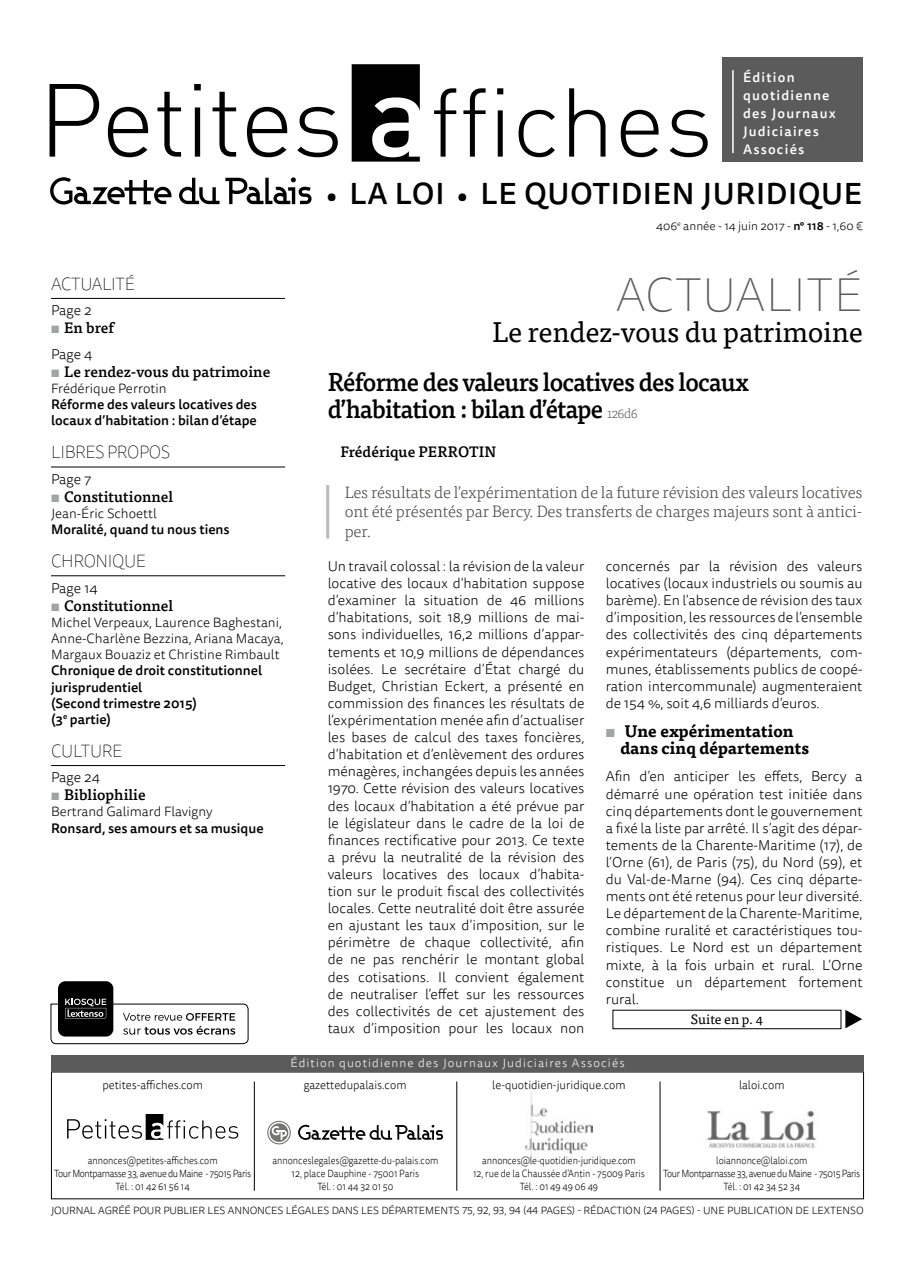
<style>
.page{position:relative;width:915px;height:1263px;background:#fff}
.page>*{position:absolute;margin:0;border:0;box-sizing:border-box;transform-origin:0 0}
.t1{font:100 48px "Tisa Sans OT";letter-spacing:.01em;color:#5b5b5b}
.t2{font:500 30px "Tisa Sans OT";letter-spacing:.02em;color:#000}
.t3{font:28.5px "Tisa OT";letter-spacing:-.01em;color:#000}
.t4{font:500 25.5px/27px "Tisa OT";letter-spacing:-.03em;color:#000;scale:.95 1}
.t5{font:100 18px "Tisa Sans OT";letter-spacing:-.02em;color:#000;scale:.95 1}
.t6{font:300 16.5px/19.5px "Tisa OT";letter-spacing:-.01em;color:#444443;text-align:justify}
.t7{font:700 16.5px/16.5px "Tisa OT";color:#000}
.t8{font:500 15px "Tisa OT";color:#000}
.t9{font:300 14.25px/17.1px "Tisa Sans OT";color:#000;text-align:justify}
.t10{font:500 13.5px/16.2px "Tisa Sans OT";color:#000}
.t11{font:300 13.5px/16.2px "Tisa Sans OT";color:#000}
.t12{font:500 13.5px/18px "Tisa Sans OT";letter-spacing:.09em;color:#fff}
.t13{font:13.5px "Tisa OT";color:#000}
.t14{font:300 12px "Tisa Sans OT";color:#000;scale:.95 1}
.t15{font:300 12px "Tisa Sans OT";letter-spacing:.09em;color:#fff}
.t16{font:300 12px "Tisa Sans OT";color:#000}
.t17{font:300 10.5px/12.6px "Tisa Sans OT";letter-spacing:-.04em;color:#000;text-align:center;scale:.88 1}
.t18{font:300 10.5px/12.6px "Tisa Sans OT";letter-spacing:-.01em;color:#000;text-align:center;scale:.88 1}
.t19{font:300 10.5px "Tisa Sans OT";letter-spacing:-.01em;color:#000}
.s1{font-weight:700;color:#a2a3a3}
.s2{font-size:27px}
.s3{font-weight:500}
.s4{font-weight:300;font-size:13.5px;color:#5b5b5b}
.s5{color:#a2a3a3}
</style>
<div class="page">
<div style="left:721px;top:58px;width:140px;height:104px;background:#5b5b5b"></div>
<hr style="left:732px;top:70px;width:1px;height:83px;background:#fff">
<svg style="left:50px;top:84px;width:49px;height:73px"></svg>
<svg style="left:108px;top:107px;width:40px;height:50px"></svg>
<svg style="left:157px;top:92px;width:24px;height:65px"></svg>
<svg style="left:194px;top:84px;width:7px;height:73px"></svg>
<svg style="left:212px;top:92px;width:24px;height:65px"></svg>
<svg style="left:247px;top:107px;width:40px;height:50px"></svg>
<svg style="left:297px;top:107px;width:40px;height:50px"></svg>
<svg style="left:351px;top:64px;width:68px;height:98px"></svg>
<svg style="left:434px;top:88px;width:22px;height:69px"></svg>
<svg style="left:463px;top:88px;width:22px;height:69px"></svg>
<svg style="left:497px;top:88px;width:6px;height:69px"></svg>
<svg style="left:518px;top:110px;width:36px;height:47px"></svg>
<svg style="left:569px;top:88px;width:36px;height:69px"></svg>
<svg style="left:620px;top:110px;width:38px;height:47px"></svg>
<svg style="left:669px;top:110px;width:38px;height:47px"></svg>
<svg style="left:50px;top:177px;width:121px;height:28px"></svg>
<svg style="left:179px;top:178px;width:40px;height:26px"></svg>
<svg style="left:225px;top:177px;width:86px;height:27px"></svg>
<img style="left:525px;top:1091px;width:67px;height:65px">
<svg style="left:67px;top:1114px;width:171px;height:26px"></svg>
<img style="left:707px;top:1110px;width:110px;height:38px">
<hr style="left:659px;top:1081px;width:1px;height:110px;background:#000">
<hr style="left:456px;top:1081px;width:1px;height:110px;background:#000">
<hr style="left:254px;top:1081px;width:1px;height:110px;background:#000">
<svg style="left:269px;top:1123px;width:19px;height:19px"></svg>
<svg style="left:298px;top:1125px;width:145px;height:15px"></svg>
<svg style="left:271px;top:1126px;width:16px;height:14px"></svg>
<div style="left:267px;top:1121px;width:24px;height:23px;border:1px solid #747473;border-radius:50%"></div>
<div style="left:51px;top:1055px;width:812px;height:16px;background:#5b5b5b"></div>
<div style="left:58px;top:981px;width:55px;height:55px;background:#000;border-radius:7px"></div>
<svg style="left:50px;top:999px;width:199px;height:45px"></svg>
<div style="left:612px;top:1010px;width:229px;height:19px;border:1px solid #000"></div>
<svg style="left:845px;top:1010px;width:16px;height:18px"></svg>
<hr style="left:51px;top:298px;width:234px;height:1px;background:#000">
<hr style="left:51px;top:467px;width:234px;height:1px;background:#000">
<hr style="left:51px;top:575px;width:234px;height:1px;background:#000">
<hr style="left:51px;top:765px;width:234px;height:1px;background:#000">
<hr style="left:326px;top:485px;width:3px;height:53px;background:#b9baba">
<p class="t5" style="left:51px;top:273px;width:63px">ACTUALITÉ</p>
<p class="t9" style="left:51px;top:303px;width:42px">Page 2</p>
<p class="t8" style="left:51px;top:319px;width:64px"><span class="s1">▪</span> En bref</p>
<p class="t9" style="left:51px;top:346px;width:43px">Page 4</p>
<p class="t8" style="left:51px;top:362px;width:221px"><span class="s1">▪</span> Le rendez-vous du patrimoine</p>
<p class="t11" style="left:51px;top:381px;width:117px">Frédérique Perrotin</p>
<p class="t10" style="left:51px;top:397px;width:207px">Réforme des valeurs locatives des locaux d’habitation : bilan d’étape</p>
<p class="t5" style="left:51px;top:441px;width:127px">LI BRES PROPOS</p>
<p class="t9" style="left:51px;top:471px;width:42px">Page 7</p>
<p class="t8" style="left:51px;top:487px;width:124px"><span class="s1">▪</span> Constitutionnel</p>
<p class="t11" style="left:51px;top:506px;width:107px">Jean-Éric Schoettl</p>
<p class="t10" style="left:51px;top:522px;width:180px">Moralité, quand tu nous tiens</p>
<p class="t5" style="left:51px;top:550px;width:101px">CHRONIQU E</p>
<p class="t9" style="left:51px;top:580px;width:48px">Page 14</p>
<p class="t8" style="left:51px;top:596px;width:124px"><span class="s1">▪</span> Constitutionnel</p>
<p class="t11" style="left:51px;top:615px;width:234px">Michel Verpeaux, Laurence Baghestani,<br>Anne-Charlène Bezzina, Ariana Macaya,<br>Margaux Bouaziz et Christine Rimbault</p>
<p class="t10" style="left:51px;top:663px;width:212px">Chronique de droit constitutionnel jurisprudentiel<br>(Second trimestre 2015)<br>(3<sup>e</sup> partie)</p>
<p class="t5" style="left:51px;top:740px;width:12px">CULTU</p>
<p class="t5" style="left:102px;top:740px;width:23px">RE</p>
<p class="t9" style="left:51px;top:770px;width:50px">Page 24</p>
<p class="t8" style="left:51px;top:786px;width:96px"><span class="s1">▪</span> Bibliophilie</p>
<p class="t11" style="left:51px;top:804px;width:163px">Bertrand Galimard Flavigny</p>
<p class="t10" style="left:51px;top:821px;width:214px">Ronsard, ses amours et sa musique</p>
<p class="t14" style="left:102px;top:1077px;width:107px">petites-affiches.com</p>
<p class="t12" style="left:742px;top:69px;width:94px">Édition quotidienne des Journaux<br>Judiciaires<br>Associés</p>
<h2 class="t2" style="left:326px;top:175px;width:537px"><span class="s2">•</span> LA LOI <span class="s2">•</span> LE QUOTIDIEN JURIDIQUE</h2>
<p class="t16" style="left:656px;top:219px;width:208px">406<sup>e</sup> année - 14 juin 2017 - <span class="s3">n° 118</span> - 1,60 €</p>
<h1 class="t1" style="left:615px;top:267px;width:248px">ACTUALITÉ</h1>
<h3 class="t3" style="left:492px;top:315px;width:371px">Le rendez-vous du patrimoine</h3>
<h3 class="t4" style="left:327px;top:369px;width:445px">Réforme des valeurs locatives des locaux d’habitation : bilan d’étape <span class="s4">126d6</span></h3>
<p class="t8" style="left:340px;top:443px;width:157px">Frédérique PERROTIN</p>
<p class="t6" style="left:344px;top:483px;width:519px">Les résultats de l’expérimentation de la future révision des valeurs locatives ont été présentés par Bercy. Des transferts de charges majeurs sont à antici&shy;per.</p>
<p class="t9" style="left:327px;top:558px;width:258px">Un travail colossal : la révision de la valeur locative des locaux d’habitation suppose d’examiner la situation de 46 millions d’habitations, soit 18,9 millions de mai&shy;sons individuelles, 16,2 millions d’appar&shy;tements et 10,9 millions de dépendances isolées. Le secrétaire d’État chargé du Budget, Christian Eckert, a présenté en commission des finances les résultats de l’expérimentation menée afin d’actualiser les bases de calcul des taxes foncières, d’habitation et d’enlèvement des ordures ménagères, inchangées depuis les années 1970. Cette révision des valeurs locatives des locaux d’habitation a été prévue par le législateur dans le cadre de la loi de finances rectificative pour 2013. Ce texte a prévu la neutralité de la révision des valeurs locatives des locaux d’habita&shy;tion sur le produit fiscal des collectivités locales. Cette neutralité doit être assurée en ajustant les taux d’imposition, sur le périmètre de chaque collectivité, afin de ne pas renchérir le montant global des cotisations. Il convient également de neutraliser l’effet sur les ressources des collectivités de cet ajustement des taux d’imposition pour les locaux non</p>
<p class="t9" style="left:605px;top:558px;width:258px">concernés par la révision des valeurs locatives (locaux industriels ou soumis au barème). En l’absence de révision des taux d’imposition, les ressources de l’ensemble des collectivités des cinq départements expérimentateurs (départements, com&shy;munes, établissements publics de coopé&shy;ration intercommunale) augmenteraient de 154 %, soit 4,6 milliards d’euros.</p>
<p class="t7" style="left:620px;top:724px;width:190px;text-indent:-15px"><span class="s5">▪</span> Une expérimentation dans cinq départements</p>
<p class="t9" style="left:605px;top:769px;width:258px">Afin d’en anticiper les effets, Bercy a démarré une opération test initiée dans cinq départements dont le gouvernement a fixé la liste par arrêté. Il s’agit des dépar&shy;tements de la Charente-Maritime (17), de l’Orne (61), de Paris (75), du Nord (59), et du Val-de-Marne (94). Ces cinq départe&shy;ments ont été retenus pour leur diversité.<br>Le département de la Charente-Maritime, combine ruralité et caractéristiques tou&shy;ristiques. Le Nord est un département mixte, à la fois urbain et rural. L’Orne constitue un département fortement rural.</p>
<p class="t13" style="left:690px;top:1012px;width:73px">Suite en p. 4</p>
<p class="t15" style="left:290px;top:1055px;width:335px">Édition quotidienne des Journaux Judiciaires Associés</p>
<p class="t14" style="left:303px;top:1077px;width:110px">gazettedupalais.com</p>
<p class="t14" style="left:492px;top:1077px;width:142px">le-quotidien-juridique.com</p>
<p class="t14" style="left:738px;top:1077px;width:49px">laloi.com</p>
<p class="t17" style="left:54px;top:1155px;width:225px">annonces@petites-affiches.com<br>Tour Montparnasse 33, avenue du Maine - 75015 Paris<br>Tél. : 01 42 61 56 14</p>
<p class="t18" style="left:272px;top:1155px;width:190px">annonceslegales@gazette-du-palais.com<br>12, place Dauphine - 75001 Paris<br>Tél. : 01 44 32 01 50</p>
<p class="t18" style="left:473px;top:1155px;width:197px">annonces@le-quotidien-juridique.com<br>12, rue de la Chaussée d’Antin - 75009 Paris<br>Tél. : 01 49 49 06 49</p>
<p class="t17" style="left:663px;top:1155px;width:225px">loiannonce@laloi.com<br>Tour Montparnasse 33, avenue du Maine - 75015 Paris<br>Tél. : 01 42 34 52 34</p>
<p class="t19" style="left:51px;top:1204px;width:814px">JOURNAL AGRÉÉ POUR PUBLIER LES ANNONCES LÉGALES DANS LES DÉPARTEMENTS 75, 92, 93, 94 (44 PAGES) - RÉDACTION (24 PAGES) - UNE PUBLICATION DE LEXTENSO</p>
</div>
